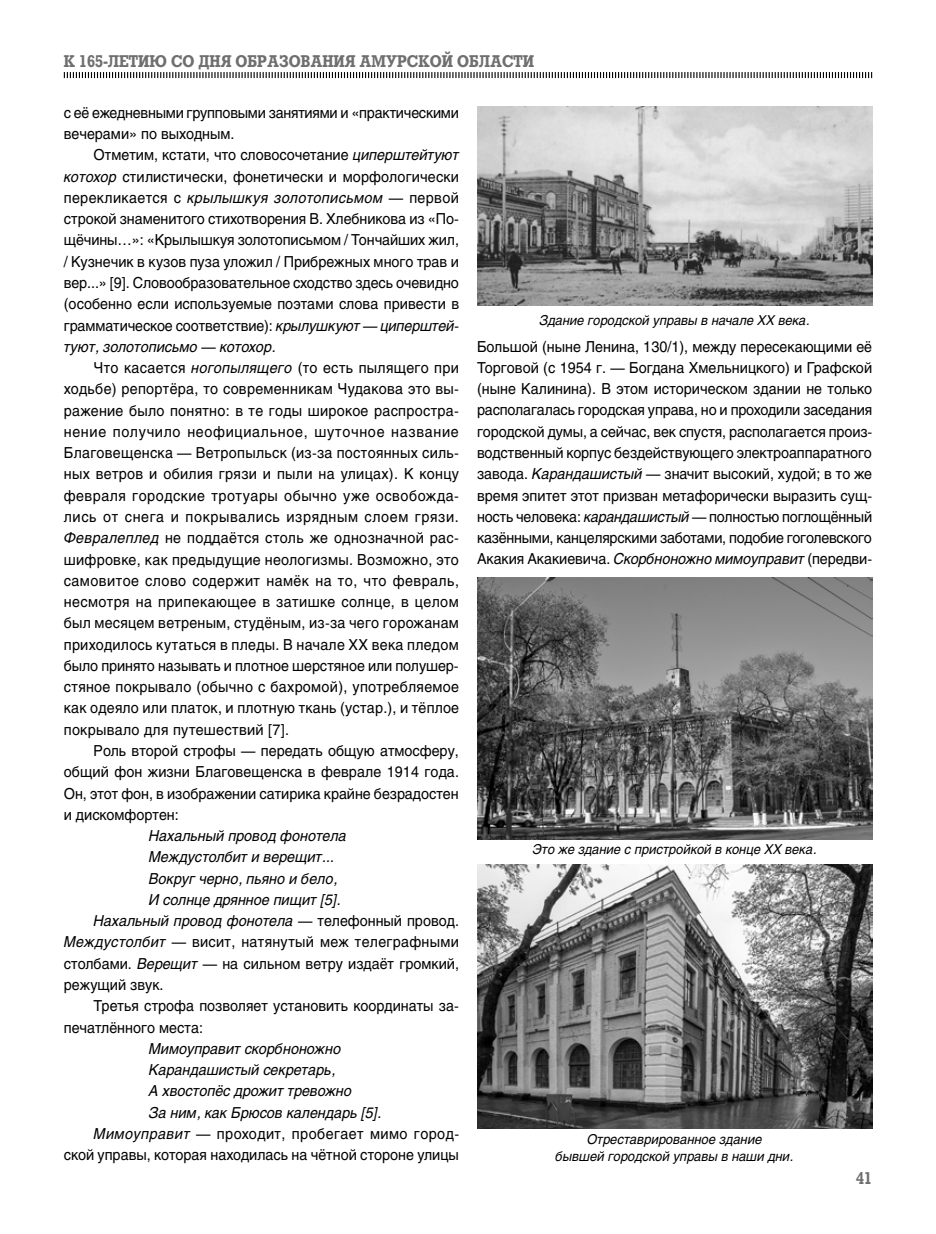
<style>
.page{position:relative;width:936px;height:1234px;background:#fff}
.page>*{position:absolute;margin:0;border:0;box-sizing:border-box;transform-origin:0 0}
.t1{font:700 16.5px "Rodeo C";color:#706f6f;scale:.9 1}
.t2{font:15px/21.3px "Helios C";color:#000;text-align:justify;scale:.95 1}
.t3{font:italic 15px "Helios C";color:#000;scale:.95 1}
.t4{font:15px "Helios C";letter-spacing:.02em;color:#000;scale:.95 1}
.t5{font:15px "Helios C";letter-spacing:.03em;color:#000;scale:.95 1}
.t6{font:italic 13.5px/16.2px "Helios C";color:#000;text-align:center;scale:.95 1}
.s1{font-style:italic}
.s2{font-style:normal}
</style>
<div class="page">
<svg style="left:63px;top:72px;width:809px;height:7px"></svg>
<img style="left:477px;top:106px;width:395px;height:199px">
<img style="left:477px;top:577px;width:395px;height:262px">
<img style="left:477px;top:864px;width:395px;height:264px">
<p class="t1" style="left:64px;top:51px;width:524px">К 165-ЛЕТИЮ СО ДНЯ ОБРАЗОВАНИЯ АМУРСКОЙ ОБЛАСТИ</p>
<p class="t2" style="left:64px;top:102px;width:417px">с её ежедневными групповыми занятиями и «практическими вечерами» по выходным.</p>
<p class="t2" style="left:64px;top:144px;width:417px;text-indent:30px">Отметим, кстати, что словосочетание <span class="s1">циперштейтуют котохор</span> стилистически, фонетически и морфологически перекликается с <span class="s1">крылышкуя золотописьмом</span> — первой строкой знаменитого стихотворения В. Хлебникова из «По&shy;щёчины…»: «Крылышкуя золотописьмом / Тончайших жил, / Кузнечик в кузов пуза уложил / Прибрежных много трав и вер...» [9]. Словообразовательное сходство здесь очевидно (особенно если используемые поэтами слова привести в грамматическое соответствие): <span class="s1">крылушкуют — циперштей&shy;туют, золотописьмо — котохор.</span></p>
<p class="t2" style="left:64px;top:357px;width:417px;text-indent:30px">Что касается <span class="s1">ногопылящего</span> (то есть пылящего при ходьбе) репортёра, то современникам Чудакова это вы&shy;ражение было понятно: в те годы широкое распростра&shy;нение получило неофициальное, шуточное название Благовещенска — Ветропыльск (из-за постоянных силь&shy;ных ветров и обилия грязи и пыли на улицах). К концу февраля городские тротуары обычно уже освобожда&shy;лись от снега и покрывались изрядным слоем грязи.<br><span class="s1">Февралеплед</span> не поддаётся столь же однозначной рас&shy;шифровке, как предыдущие неологизмы. Возможно, это самовитое слово содержит намёк на то, что февраль, несмотря на припекающее в затишке солнце, в целом был месяцем ветреным, студёным, из-за чего горожанам приходилось кутаться в пледы. В начале XX века пледом было принято называть и плотное шерстяное или полушер&shy;стяное покрывало (обычно с бахромой), употребляемое как одеяло или платок, и плотную ткань (устар.), и тёплое покрывало для путешествий [7].</p>
<p class="t2" style="left:64px;top:739px;width:417px;text-indent:30px">Роль второй строфы — передать общую атмосферу, общий фон жизни Благовещенска в феврале 1914 года.<br>Он, этот фон, в изображении сатирика крайне безрадостен и дискомфортен:</p>
<p class="t3" style="left:149px;top:826px;width:209px">Нахальный провод фонотела</p>
<p class="t3" style="left:149px;top:847px;width:196px">Междустолбит и верещит...</p>
<p class="t3" style="left:149px;top:869px;width:200px">Вокруг черно, пьяно и бело,</p>
<p class="t3" style="left:149px;top:890px;width:203px">И солнце дрянное пищит [5].</p>
<p class="t3" style="left:94px;top:911px;width:386px">Нахальный провод фонотела <span class="s2">— телефонный провод.</span></p>
<p class="t4" style="left:64px;top:932px;width:417px"><span class="s1">Междустолбит</span> — висит, натянутый меж телеграфными</p>
<p class="t2" style="left:64px;top:952px;width:417px">столбами. <span class="s1">Верещит</span> — на сильном ветру издаёт громкий,</p>
<p class="t2" style="left:64px;top:973px;width:106px">режущий звук.</p>
<p class="t2" style="left:94px;top:994px;width:386px">Третья строфа позволяет установить координаты за-</p>
<p class="t2" style="left:64px;top:1016px;width:148px">печатлённого места:</p>
<p class="t3" style="left:149px;top:1039px;width:204px">Мимоуправит скорбноножно</p>
<p class="t3" style="left:149px;top:1060px;width:198px">Карандашистый секретарь,</p>
<p class="t3" style="left:149px;top:1081px;width:215px">А хвостопёс дрожит тревожно</p>
<p class="t3" style="left:149px;top:1103px;width:246px">За ним, как Брюсов календарь [5].</p>
<p class="t5" style="left:94px;top:1124px;width:386px"><span class="s1">Мимоуправит</span> — проходит, пробегает мимо город-</p>
<p class="t2" style="left:64px;top:1143px;width:417px">ской управы, которая находилась на чётной стороне улицы</p>
<p class="t6" style="left:539px;top:312px;width:286px">Здание городской управы в начале XX века.</p>
<p class="t2" style="left:477px;top:335px;width:417px">Большой (ныне Ленина, 130/1), между пересекающими её Торговой (с 1954 г. — Богдана Хмельницкого) и Графской (ныне Калинина). В этом историческом здании не только располагалась городская управа, но и проходили заседания городской думы, а сейчас, век спустя, располагается произ&shy;водственный корпус бездействующего электроаппаратного завода. <span class="s1">Карандашистый</span> — значит высокий, худой; в то же время эпитет этот призван метафорически выразить сущ&shy;ность человека: <span class="s1">карандашистый</span> — полностью поглощённый казёнными, канцелярскими заботами, подобие гоголевского Акакия Акакиевича. <span class="s1">Скорбноножно мимоуправит</span> (передви-</p>
<p class="t6" style="left:532px;top:841px;width:300px">Это же здание с пристройкой в конце XX века.</p>
<p class="t6" style="left:555px;top:1130px;width:252px">Отреставрированное здание<br>бывшей городской управы в наши дни.</p>
<p class="t1" style="left:856px;top:1167px;width:19px">41</p>
</div>
